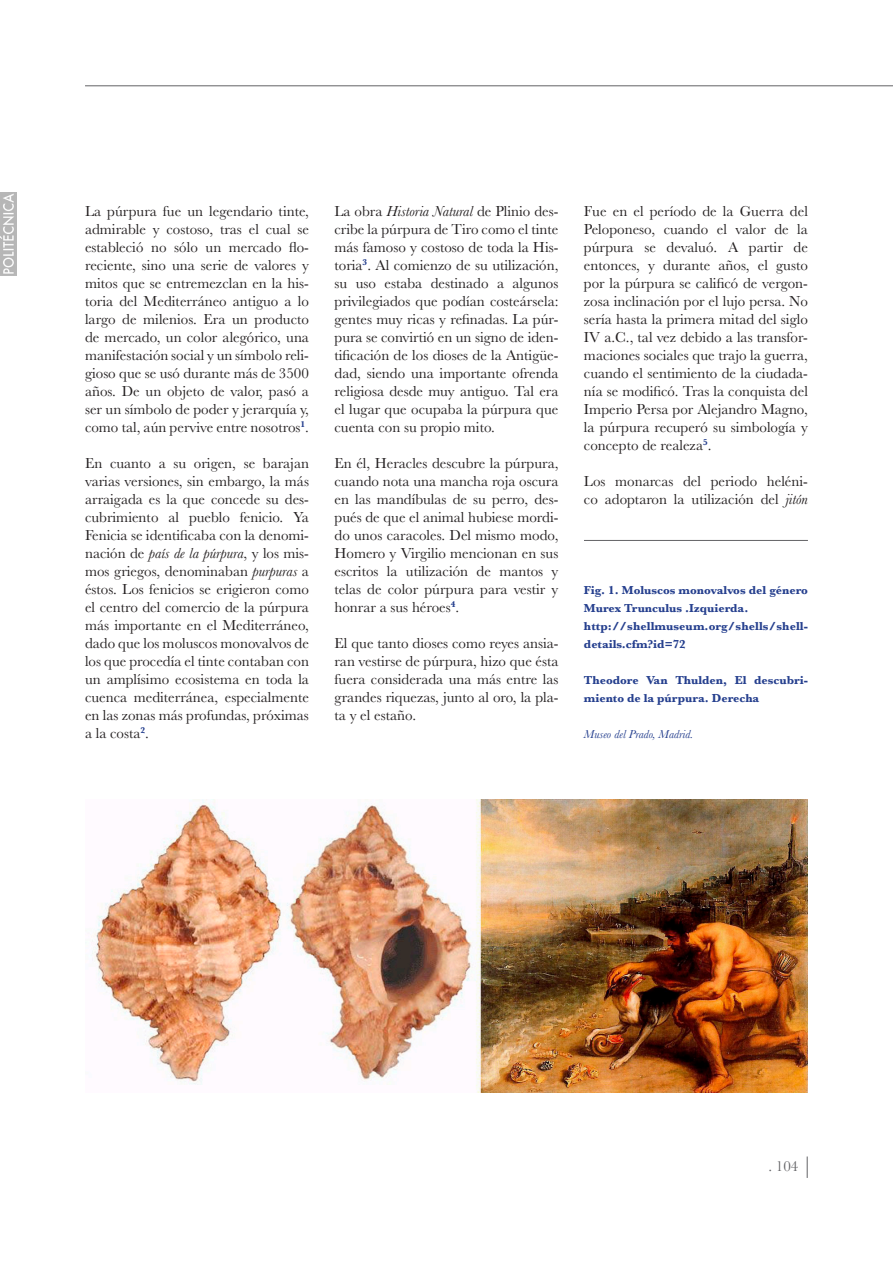
<style>
.page{position:relative;width:893px;height:1263px;background:#fff}
.page>*{position:absolute;margin:0;border:0;box-sizing:border-box;transform-origin:0 0}
.texto_columna_z{font:15px/18px "Baskerville";color:#231f20;text-align:justify}
.t1{font:15px "Baskerville";color:#636366}
.t2{font:700 12px/18px "Baskerville";color:#253f8e}
.t3{font:italic 12px "Baskerville";color:#253f8e}
.s1{font-style:italic}
</style>
<div class="page">
<hr style="left:85px;top:85px;width:808px;height:1px;background:#636366">
<svg style="left:807px;top:1156px;width:1px;height:22px"></svg>
<hr style="left:584px;top:540px;width:224px;height:1px;background:#636366">
<img style="left:85px;top:800px;width:723px;height:293px">
<img style="left:0;top:193px;width:16px;height:82px">
<p class="texto_columna_z" style="left:85px;top:202px;width:225px">La púrpura fue un legendario tinte, admirable y costoso, tras el cual se estableció no sólo un mercado flo&shy;reciente, sino una serie de valores y mitos que se entremezclan en la his&shy;toria del Mediterráneo antiguo a lo largo de milenios. Era un producto de mercado, un color alegórico, una manifestación social y un símbolo reli&shy;gioso que se usó durante más de 3500 años. De un objeto de valor, pasó a ser un símbolo de poder y jerarquía y, como tal, aún pervive entre nosotros<sup>1</sup>.</p>
<p class="texto_columna_z" style="left:85px;top:454px;width:225px">En cuanto a su origen, se barajan varias versiones, sin embargo, la más arraigada es la que concede su des&shy;cubrimiento al pueblo fenicio. Ya Fenicia se identificaba con la denomi&shy;nación de <span class="s1">país de la púrpura</span>, y los mis&shy;mos griegos, denominaban <span class="s1">purpuras</span> a éstos. Los fenicios se erigieron como el centro del comercio de la púrpura más importante en el Mediterráneo, dado que los moluscos monovalvos de los que procedía el tinte contaban con un amplísimo ecosistema en toda la cuenca mediterránea, especialmente en las zonas más profundas, próximas a la costa<sup>2</sup>.</p>
<p class="texto_columna_z" style="left:334px;top:202px;width:225px">La obra <span class="s1">Historia Natural</span> de Plinio des&shy;cribe la púrpura de Tiro como el tinte más famoso y costoso de toda la His&shy;toria<sup>3</sup>. Al comienzo de su utilización, su uso estaba destinado a algunos privilegiados que podían costeársela: gentes muy ricas y refinadas. La púr&shy;pura se convirtió en un signo de iden&shy;tificación de los dioses de la Antigüe&shy;dad, siendo una importante ofrenda religiosa desde muy antiguo. Tal era el lugar que ocupaba la púrpura que cuenta con su propio mito.</p>
<p class="texto_columna_z" style="left:334px;top:454px;width:225px">En él, Heracles descubre la púrpura, cuando nota una mancha roja oscura en las mandíbulas de su perro, des&shy;pués de que el animal hubiese mordi&shy;do unos caracoles. Del mismo modo, Homero y Virgilio mencionan en sus escritos la utilización de mantos y telas de color púrpura para vestir y honrar a sus héroes<sup>4</sup>.</p>
<p class="texto_columna_z" style="left:334px;top:634px;width:225px">El que tanto dioses como reyes ansia&shy;ran vestirse de púrpura, hizo que ésta fuera considerada una más entre las grandes riquezas, junto al oro, la pla&shy;ta y el estaño.</p>
<p class="texto_columna_z" style="left:584px;top:202px;width:225px">Fue en el período de la Guerra del Peloponeso, cuando el valor de la púrpura se devaluó. A partir de entonces, y durante años, el gusto por la púrpura se calificó de vergon&shy;zosa inclinación por el lujo persa. No sería hasta la primera mitad del siglo IV a.C., tal vez debido a las transfor&shy;maciones sociales que trajo la guerra, cuando el sentimiento de la ciudada&shy;nía se modificó. Tras la conquista del Imperio Persa por Alejandro Magno, la púrpura recuperó su simbología y concepto de realeza<sup>5</sup>.</p>
<p class="texto_columna_z" style="left:584px;top:472px;width:225px">Los monarcas del periodo heléni&shy;co adoptaron la utilización del <span class="s1">jitón</span></p>
<p class="t2" style="left:584px;top:581px;width:225px">Fig. 1. Moluscos monovalvos del género<br>Murex Trunculus .Izquierda.</p>
<p class="t2" style="left:584px;top:617px;width:225px">http://shellmuseum.org/shells/shell&shy;details.cfm?id=72</p>
<p class="t2" style="left:584px;top:671px;width:225px">Theodore Van Thulden, El descubri&shy;miento de la púrpura. Derecha</p>
<p class="t3" style="left:584px;top:726px;width:111px">Museo del Prado, Madrid.</p>
<p class="t1" style="left:768px;top:1156px;width:31px">. 104</p>
</div>
